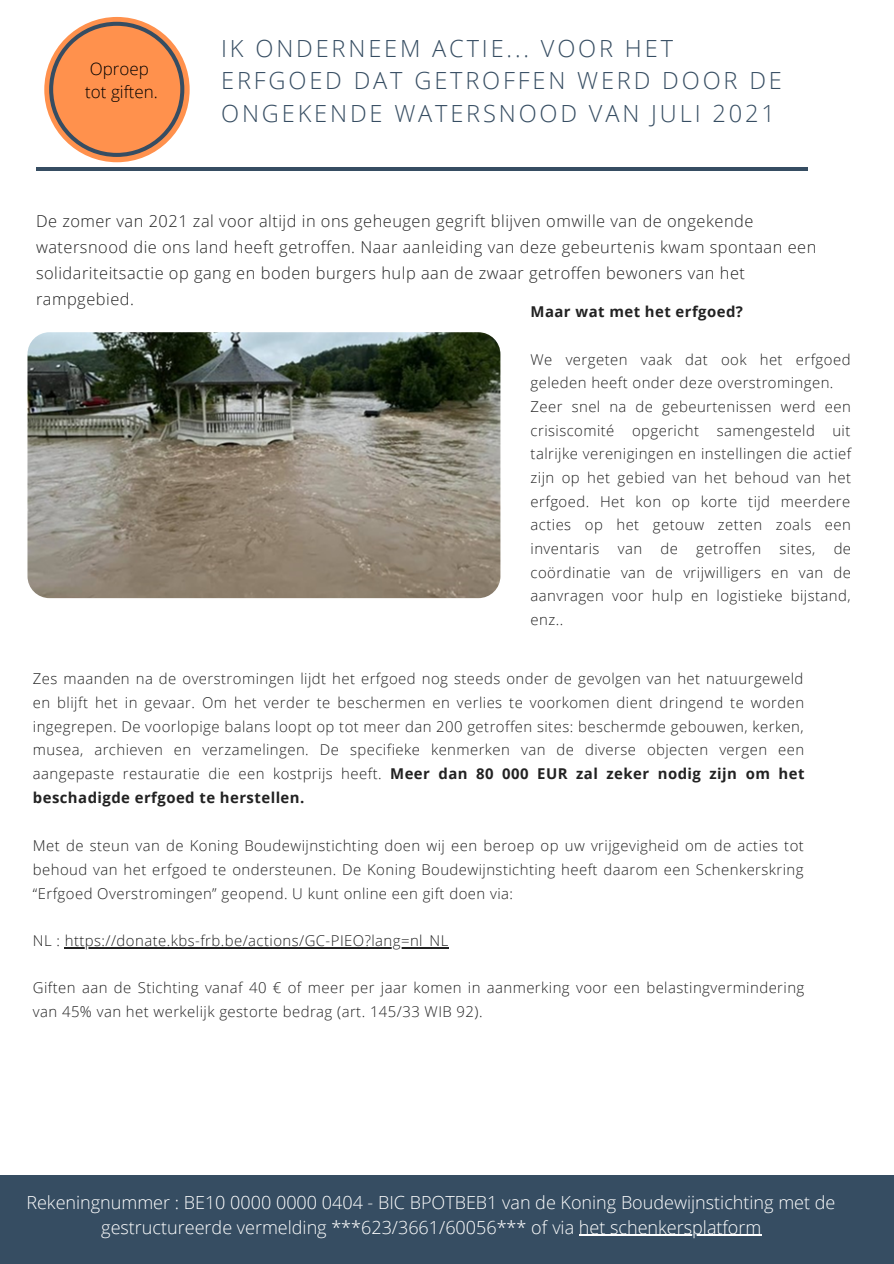
<style>
.page{position:relative;width:894px;height:1264px;background:#fff}
.page>*{position:absolute;margin:0;border:0;box-sizing:border-box;transform-origin:0 0}
.t1{font:300 23.55px/32.7px "Open Sans";letter-spacing:.12em;color:#364d62}
.t2{font:300 18px/24.8px "Open Sans";color:#fff;text-align:center}
.t3{font:300 16.95px "Open Sans";color:#000}
.t4{font:300 16.35px/26px "Open Sans";letter-spacing:.03em;color:#222}
.t5{font:300 14.85px/23.7px "Open Sans";letter-spacing:.03em;color:#222;text-align:justify}
.t6{font:700 14.85px "Open Sans";letter-spacing:.03em;color:#222}
.s1{font-weight:700}
</style>
<div class="page">
<hr style="left:36px;top:168px;width:771px;height:3px;background:#364d62">
<img style="left:27px;top:332px;width:473px;height:266px;border-radius:22px">
<div style="left:44px;top:17px;width:146px;height:145px;background:#ff914d;border-radius:50%"></div>
<svg style="left:49px;top:22px;width:135px;height:135px"></svg>
<div style="left:0;top:1175px;width:893px;height:88px;background:#364d62"></div>
<hr style="left:579px;top:1234px;width:182px;height:1px;background:#fff">
<hr style="left:65px;top:947px;width:384px;height:1px;background:#222">
<p class="t3" style="left:90px;top:57px;width:61px">Oproep</p>
<p class="t3" style="left:85px;top:79px;width:74px">tot giften.</p>
<p class="t1" style="left:221px;top:31px;width:562px">IK ONDERNEEM ACTIE... VOOR HET<br>ERFGOED DAT GETROFFEN WERD DOOR DE<br>ONGEKENDE WATERSNOOD VAN JULI 2021</p>
<p class="t4" style="left:36px;top:207px;width:781px">De zomer van 2021 zal voor altijd in ons geheugen gegrift blijven omwille van de ongekende watersnood die ons land heeft getroffen. Naar aanleiding van deze gebeurtenis kwam spontaan een solidariteitsactie op gang en boden burgers hulp aan de zwaar getroffen bewoners van het rampgebied.</p>
<p class="t6" style="left:530px;top:301px;width:214px">Maar wat met het erfgoed?</p>
<p class="t5" style="left:530px;top:347px;width:321px">We vergeten vaak dat ook het erfgoed geleden heeft onder deze overstromingen.</p>
<p class="t5" style="left:530px;top:394px;width:322px">Zeer snel na de gebeurtenissen werd een crisiscomité opgericht samengesteld uit talrijke verenigingen en instellingen die actief zijn op het gebied van het behoud van het erfgoed. Het kon op korte tijd meerdere acties op het getouw zetten zoals een inventaris van de getroffen sites, de coördinatie van de vrijwilligers en van de aanvragen voor hulp en logistieke bijstand, enz..</p>
<p class="t5" style="left:33px;top:666px;width:772px">Zes maanden na de overstromingen lijdt het erfgoed nog steeds onder de gevolgen van het natuurgeweld en blijft het in gevaar. Om het verder te beschermen en verlies te voorkomen dient dringend te worden ingegrepen. De voorlopige balans loopt op tot meer dan 200 getroffen sites: beschermde gebouwen, kerken, musea, archieven en verzamelingen. De specifieke kenmerken van de diverse objecten vergen een aangepaste restauratie die een kostprijs heeft. <span class="s1">Meer dan 80 000 EUR zal zeker nodig zijn om het beschadigde erfgoed te herstellen.</span></p>
<p class="t5" style="left:33px;top:833px;width:772px">Met de steun van de Koning Boudewijnstichting doen wij een beroep op uw vrijgevigheid om de acties tot behoud van het erfgoed te ondersteunen. De Koning Boudewijnstichting heeft daarom een Schenkerskring “Erfgoed Overstromingen” geopend. U kunt online een gift doen via:</p>
<p class="t5" style="left:33px;top:928px;width:417px">NL : https://donate.kbs-frb.be/actions/GC-PIEO?lang=nl_NL</p>
<p class="t5" style="left:33px;top:975px;width:772px">Giften aan de Stichting vanaf 40 € of meer per jaar komen in aanmerking voor een belastingvermindering van 45% van het werkelijk gestorte bedrag (art. 145/33 WIB 92).</p>
<p class="t2" style="left:26px;top:1189px;width:810px">Rekeningnummer : BE10 0000 0000 0404 - BIC BPOTBEB1 van de Koning Boudewijnstichting met de gestructureerde vermelding ***623/3661/60056*** of via het schenkersplatform</p>
</div>
